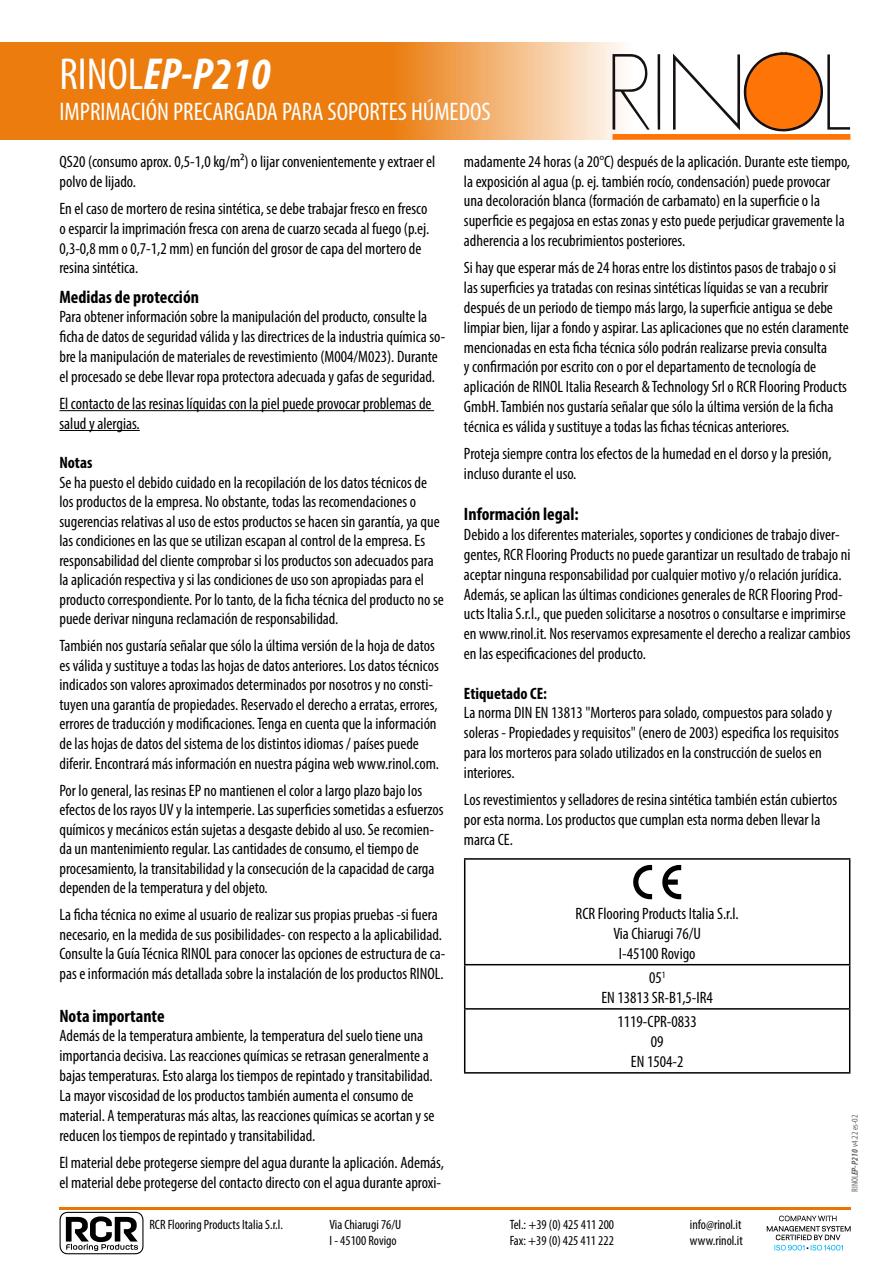
<style>
.page{position:relative;width:893px;height:1263px;background:#fff}
.page>*{position:absolute;margin:0;border:0;box-sizing:border-box;transform-origin:0 0}
.t1{font:italic 700 condensed 45px "Myriad Pro";color:#fff}
.t2{font:condensed 25.5px "Myriad Pro";color:#fff}
.t3{font:700 condensed 18px "Myriad Pro";color:#000}
.t4{font:condensed 16.5px/19.8px "Myriad Pro";color:#000}
.t5{font:700 condensed 16.5px "Myriad Pro";color:#000}
.t6{font:condensed 13.5px/16.2px "Myriad Pro";color:#000}
.t7{font:condensed 9px "Myriad Pro";color:#67676b}
.s1{font-weight:400;font-style:normal}
.s2{font-weight:700;font-style:italic}
</style>
<div class="page">
<hr style="left:59px;top:410px;width:375px;height:1px;background:#000">
<hr style="left:59px;top:430px;width:81px;height:1px;background:#000">
<hr style="left:464px;top:858px;width:386px;height:2px;background:#000">
<hr style="left:464px;top:860px;width:1px;height:104px;background:#000">
<hr style="left:849px;top:860px;width:1px;height:104px;background:#000">
<hr style="left:464px;top:964px;width:386px;height:1px;background:#000">
<hr style="left:464px;top:965px;width:1px;height:43px;background:#000">
<hr style="left:849px;top:965px;width:1px;height:43px;background:#000">
<hr style="left:464px;top:1008px;width:386px;height:1px;background:#000">
<hr style="left:464px;top:1009px;width:1px;height:63px;background:#000">
<hr style="left:849px;top:1009px;width:1px;height:63px;background:#000">
<hr style="left:464px;top:1072px;width:386px;height:1px;background:#000">
<svg style="left:633px;top:865px;width:19px;height:34px"></svg>
<svg style="left:662px;top:865px;width:19px;height:34px"></svg>
<hr style="left:59px;top:1207px;width:791px;height:2px;background:#ea7500">
<svg style="left:0;top:42px;width:851px;height:98px;background:#ef9943"></svg>
<svg style="left:612px;top:54px;width:38px;height:76px"></svg>
<svg style="left:657px;top:54px;width:3px;height:76px"></svg>
<svg style="left:673px;top:52px;width:177px;height:80px"></svg>
<div style="left:612px;top:134px;width:238px;height:6px;background:#ff7406"></div>
<svg style="left:60px;top:1212px;width:83px;height:42px"></svg>
<svg style="left:767px;top:1215px;width:84px;height:36px"></svg>
<h1 class="t1" style="left:60px;top:46px;width:212px"><span class="s1">RINOL</span>EP-P210</h1>
<h2 class="t2" style="left:60px;top:96px;width:433px">IMPRIMACIÓN PRECARGADA PARA SOPORTES HÚMEDOS</h2>
<p class="t4" style="left:59px;top:151px;width:377px">QS20 (consumo aprox. 0,5-1,0 kg/m²) o lijar convenientemente y extraer el polvo de lijado.</p>
<p class="t4" style="left:59px;top:198px;width:371px">En el caso de mortero de resina sintética, se debe trabajar fresco en fresco o esparcir la imprimación fresca con arena de cuarzo secada al fuego (p.ej.<br>0,3-0,8 mm o 0,7-1,2 mm) en función del grosor de capa del mortero de resina sintética.</p>
<p class="t3" style="left:59px;top:285px;width:141px">Medidas de protección</p>
<p class="t4" style="left:59px;top:307px;width:387px">Para obtener información sobre la manipulación del producto, consulte la ficha de datos de seguridad válida y las directrices de la industria química so&shy;bre la manipulación de materiales de revestimiento (M004/M023). Durante el procesado se debe llevar ropa protectora adecuada y gafas de seguridad.</p>
<p class="t4" style="left:59px;top:393px;width:374px">El contacto de las resinas líquidas con la piel puede provocar problemas de salud y alergias.</p>
<p class="t5" style="left:59px;top:453px;width:34px">Notas</p>
<p class="t4" style="left:59px;top:472px;width:386px">Se ha puesto el debido cuidado en la recopilación de los datos técnicos de los productos de la empresa. No obstante, todas las recomendaciones o sugerencias relativas al uso de estos productos se hacen sin garantía, ya que las condiciones en las que se utilizan escapan al control de la empresa. Es responsabilidad del cliente comprobar si los productos son adecuados para la aplicación respectiva y si las condiciones de uso son apropiadas para el producto correspondiente. Por lo tanto, de la ficha técnica del producto no se puede derivar ninguna reclamación de responsabilidad.</p>
<p class="t4" style="left:59px;top:636px;width:381px">También nos gustaría señalar que sólo la última versión de la hoja de datos es válida y sustituye a todas las hojas de datos anteriores. Los datos técnicos indicados son valores aproximados determinados por nosotros y no consti&shy;tuyen una garantía de propiedades. Reservado el derecho a erratas, errores, errores de traducción y modificaciones. Tenga en cuenta que la información de las hojas de datos del sistema de los distintos idiomas / países puede diferir. Encontrará más información en nuestra página web www.rinol.com.</p>
<p class="t4" style="left:59px;top:780px;width:386px">Por lo general, las resinas EP no mantienen el color a largo plazo bajo los efectos de los rayos UV y la intemperie. Las superficies sometidas a esfuerzos químicos y mecánicos están sujetas a desgaste debido al uso. Se recomien&shy;da un mantenimiento regular. Las cantidades de consumo, el tiempo de procesamiento, la transitabilidad y la consecución de la capacidad de carga dependen de la temperatura y del objeto.</p>
<p class="t4" style="left:59px;top:905px;width:387px">La ficha técnica no exime al usuario de realizar sus propias pruebas -si fuera necesario, en la medida de sus posibilidades- con respecto a la aplicabilidad.<br>Consulte la Guía Técnica RINOL para conocer las opciones de estructura de ca&shy;pas e información más detallada sobre la instalación de los productos RINOL.</p>
<p class="t3" style="left:59px;top:1004px;width:107px">Nota importante</p>
<p class="t4" style="left:59px;top:1026px;width:377px">Además de la temperatura ambiente, la temperatura del suelo tiene una importancia decisiva. Las reacciones químicas se retrasan generalmente a bajas temperaturas. Esto alarga los tiempos de repintado y transitabilidad.<br>La mayor viscosidad de los productos también aumenta el consumo de material. A temperaturas más altas, las reacciones químicas se acortan y se reducen los tiempos de repintado y transitabilidad.</p>
<p class="t4" style="left:59px;top:1152px;width:386px">El material debe protegerse siempre del agua durante la aplicación. Además, el material debe protegerse del contacto directo con el agua durante aproxi-</p>
<p class="t4" style="left:464px;top:151px;width:388px">madamente 24 horas (a 20°C) después de la aplicación. Durante este tiempo, la exposición al agua (p. ej. también rocío, condensación) puede provocar una decoloración blanca (formación de carbamato) en la superficie o la superficie es pegajosa en estas zonas y esto puede perjudicar gravemente la adherencia a los recubrimientos posteriores.</p>
<p class="t4" style="left:464px;top:258px;width:386px">Si hay que esperar más de 24 horas entre los distintos pasos de trabajo o si las superficies ya tratadas con resinas sintéticas líquidas se van a recubrir después de un periodo de tiempo más largo, la superficie antigua se debe limpiar bien, lijar a fondo y aspirar. Las aplicaciones que no estén claramente mencionadas en esta ficha técnica sólo podrán realizarse previa consulta<br>y confirmación por escrito con o por el departamento de tecnología de aplicación de RINOL Italia Research &amp; Technology Srl o RCR Flooring Products GmbH. También nos gustaría señalar que sólo la última versión de la ficha técnica es válida y sustituye a todas las fichas técnicas anteriores.</p>
<p class="t4" style="left:464px;top:444px;width:369px">Proteja siempre contra los efectos de la humedad en el dorso y la presión, incluso durante el uso.</p>
<p class="t3" style="left:464px;top:503px;width:116px">Información legal:</p>
<p class="t4" style="left:464px;top:525px;width:388px">Debido a los diferentes materiales, soportes y condiciones de trabajo diver&shy;gentes, RCR Flooring Products no puede garantizar un resultado de trabajo ni aceptar ninguna responsabilidad por cualquier motivo y/o relación jurídica.<br>Además, se aplican las últimas condiciones generales de RCR Flooring Prod&shy;ucts Italia S.r.l., que pueden solicitarse a nosotros o consultarse e imprimirse en www.rinol.it. Nos reservamos expresamente el derecho a realizar cambios en las especificaciones del producto.</p>
<p class="t5" style="left:464px;top:683px;width:85px">Etiquetado CE:</p>
<p class="t4" style="left:464px;top:703px;width:377px">La norma DIN EN 13813 "Morteros para solado, compuestos para solado y soleras - Propiedades y requisitos" (enero de 2003) especifica los requisitos para los morteros para solado utilizados en la construcción de suelos en interiores.</p>
<p class="t4" style="left:464px;top:789px;width:375px">Los revestimientos y selladores de resina sintética también están cubiertos por esta norma. Los productos que cumplan esta norma deben llevar la marca CE.</p>
<p class="t4" style="left:576px;top:903px;width:165px;text-align:center">RCR Flooring Products Italia S.r.l.<br>Via Chiarugi 76/U<br>I-45100 Rovigo</p>
<p class="t4" style="left:601px;top:967px;width:113px;text-align:center">05<sup>1<br></sup>EN 13813 SR-B1,5-IR4</p>
<p class="t4" style="left:617px;top:1012px;width:81px;text-align:center">1119-CPR-0833<br>09<br>EN 1504-2</p>
<p class="t7" style="left:849px;top:1192px;width:78px;rotate:-90deg">RINOL<span class="s2">EP-P210</span> v4.22 es-02</p>
<p class="t6" style="left:149px;top:1216px;width:135px">RCR Flooring Products Italia S.r.l.</p>
<p class="t6" style="left:330px;top:1216px;width:73px">Via Chiarugi 76/U<br>I - 45100 Rovigo</p>
<p class="t6" style="left:510px;top:1216px;width:106px">Tel.: +39 (0) 425 411 200<br>Fax: +39 (0) 425 411 222</p>
<p class="t6" style="left:690px;top:1216px;width:54px">info@rinol.it www.rinol.it</p>
</div>
